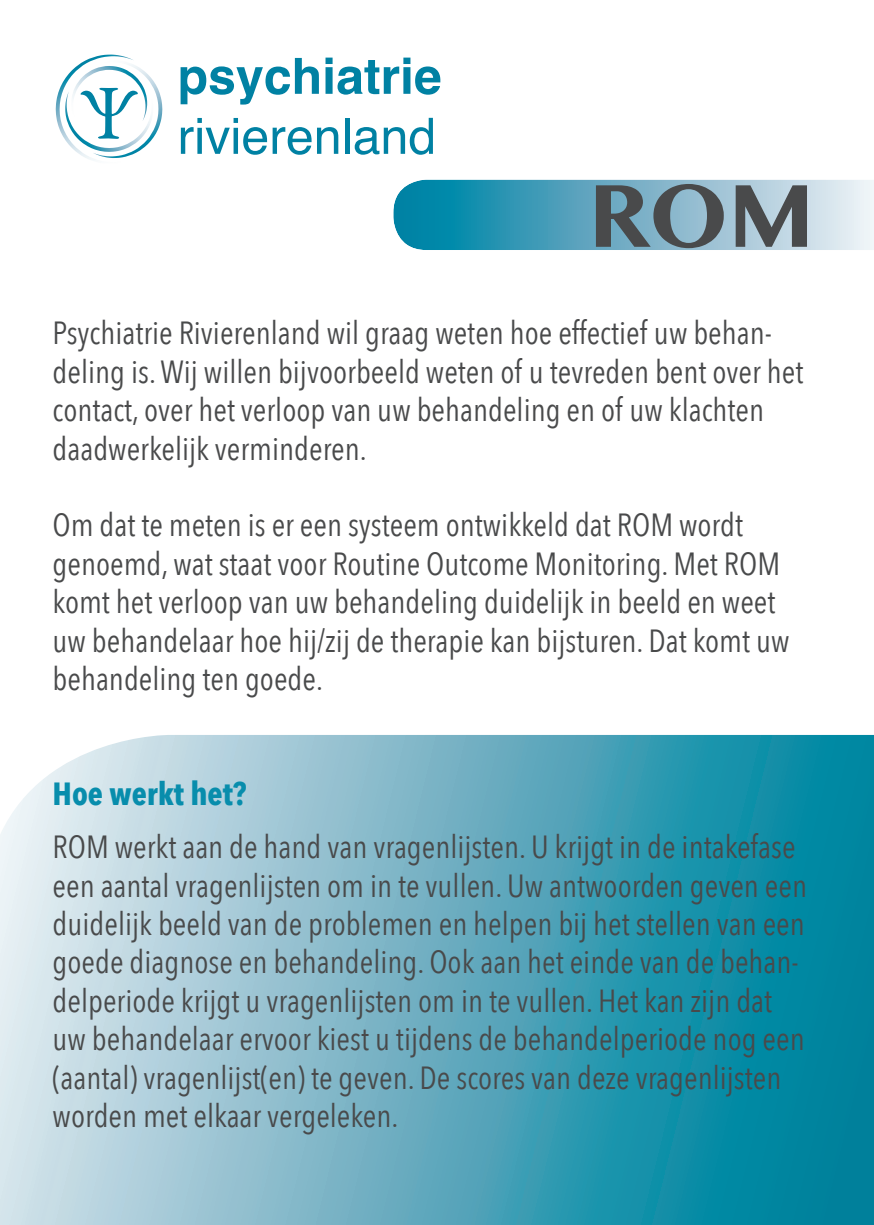
<style>
.page{position:relative;width:874px;height:1225px;background:#fff}
.page>*{position:absolute;margin:0;border:0;box-sizing:border-box;transform-origin:0 0}
.t1{font:700 104px "Khmer MN";color:#494a4b}
.t2{font:50px "Helvetica";color:#0081a3}
.t3{font:700 50px "Helvetica";color:#0081a3}
.t4{font:32px/38.4px "Avenir Next Condensed";color:#494a4b}
.t5{font:700 32px "Avenir Next Condensed";color:#088dac}
</style>
<div class="page">
<svg style="left:0;top:735px;width:873px;height:490px"></svg>
<img style="left:134px;top:65px;width:28px;height:89px">
<img style="left:56px;top:55px;width:78px;height:105px">
<svg style="left:393px;top:179px;width:480px;height:71px"></svg>
<h2 class="t3" style="left:177px;top:36px;width:265px">psychiatrie</h2>
<h2 class="t2" style="left:177px;top:98px;width:260px">rivierenland</h2>
<h1 class="t1" style="left:588px;top:150px;width:228px">ROM</h1>
<p class="t4" style="left:53px;top:312px;width:751px">Psychiatrie Rivierenland wil graag weten hoe effectief uw behan&shy;deling is. Wij willen bijvoorbeeld weten of u tevreden bent over het contact, over het verloop van uw behandeling en of uw klachten daadwerkelijk verminderen.</p>
<p class="t4" style="left:53px;top:504px;width:738px">Om dat te meten is er een systeem ontwikkeld dat ROM wordt genoemd, wat staat voor Routine Outcome Monitoring. Met ROM komt het verloop van uw behandeling duidelijk in beeld en weet uw behandelaar hoe hij/zij de therapie kan bijsturen. Dat komt uw behandeling ten goede.</p>
<p class="t5" style="left:53px;top:774px;width:195px">Hoe werkt het?</p>
<p class="t4" style="left:53px;top:826px;width:755px">ROM werkt aan de hand van vragenlijsten. U krijgt in de intakefase een aantal vragenlijsten om in te vullen. Uw antwoorden geven een duidelijk beeld van de problemen en helpen bij het stellen van een goede diagnose en behandeling. Ook aan het einde van de behan&shy;delperiode krijgt u vragenlijsten om in te vullen. Het kan zijn dat uw behandelaar ervoor kiest u tijdens de behandelperiode nog een (aantal) vragenlijst(en) te geven. De scores van deze vragenlijsten worden met elkaar vergeleken.</p>
</div>
